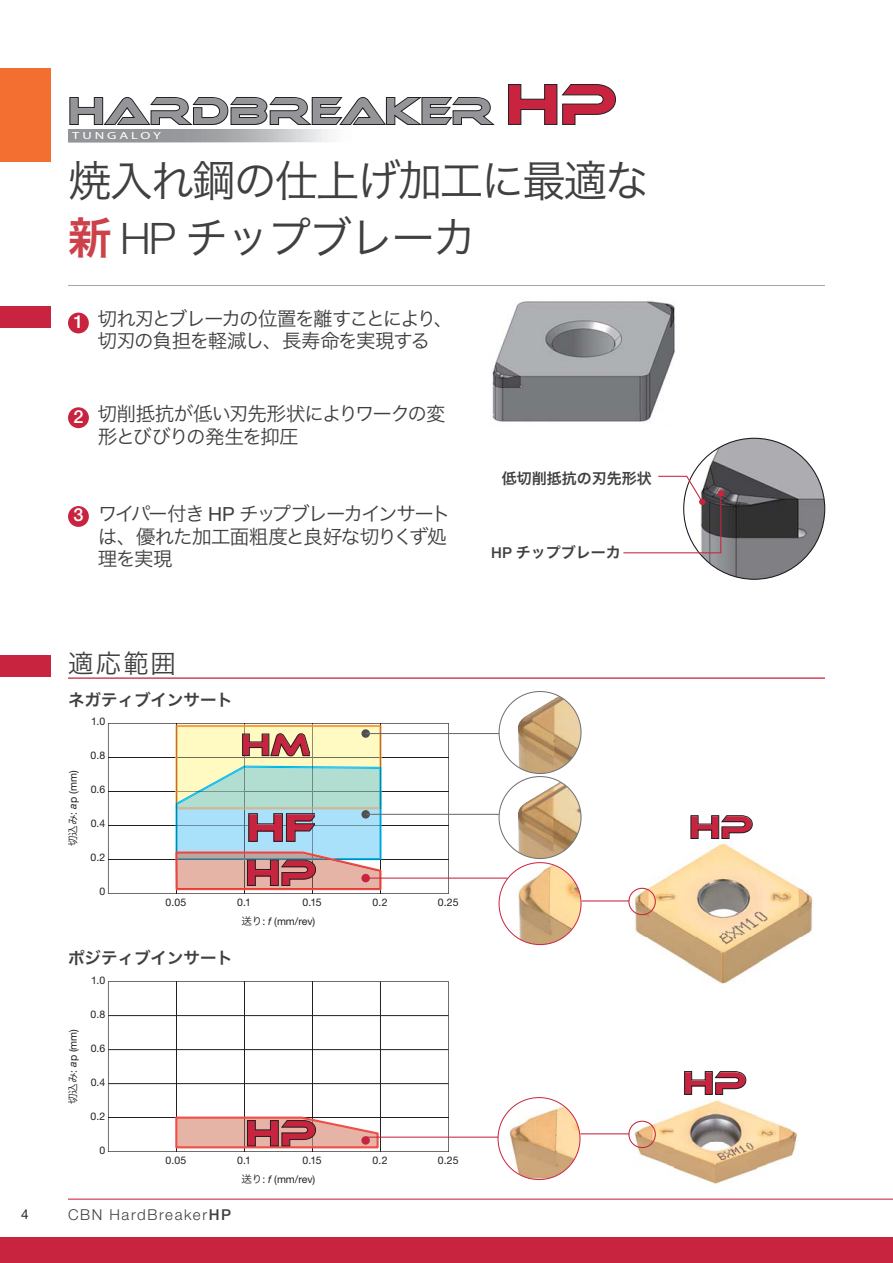
<style>
.page{position:relative;width:893px;height:1263px;background:#fff}
.page>*{position:absolute;margin:0;border:0;box-sizing:border-box;transform-origin:0 0}
.t1{font:43.5px/57px "Hira Kaku Pro W3 90 pv RKSJ H";letter-spacing:-.05em;color:#404041}
.t2{font:38.4px "Ethnocentric";color:#c9243f}
.t3{font:37.35px "Ethnocentric";letter-spacing:.01em;color:#939598}
.t4{font:35.25px "Ethnocentric";color:#c9243f}
.t5{font:31.65px "Ethnocentric";color:#c9243f}
.t6{font:30px "Ethnocentric";color:#c9243f}
.t7{font:25.5px "Hira Kaku Pro W3 90 pv RKSJ H";color:#404041}
.t8{font:19.5px/22.5px "Hira Kaku Pro W3 90 pv RKSJ H";letter-spacing:-.07em;color:#404041}
.t9{font:500 18px "Helvetica Neue LTW1 G";color:#fff}
.t10{font:16.5px "Hira Kaku Pro W6 90 pv RKSJ H";color:#404041}
.t11{font:15px "Hira Kaku Pro W6 90 pv RKSJ H";color:#404041}
.t12{font:300 15px "Helvetica Neue LTW1 G";letter-spacing:.105em;color:#404041}
.t13{font:13.5px "Helvetica Neue LTW1 G";color:#231f20}
.t14{font:10.5px "Helvetica Neue LTW1 G";color:#231f20}
.t15{font:10.35px "Myriad Pro";letter-spacing:.2em;color:#fff;scale:1.41 1}
.s1{font-size:55.35px;color:#c9243f}
.s2{font-family:"Hira Kaku Pro W6 90 pv RKSJ H";color:#cd414b}
.s3{font-family:"Helvetica Neue LTW1 G";font-weight:300}
.s4{font-family:"Helvetica Neue LTW1 G"}
.s5{font-family:"Helvetica Neue LTW1 G";font-weight:500}
.s6{font-family:"Hira Kaku Pro W3 90 pv RKSJ H"}
.s7{font-style:italic}
.s8{font-weight:500}
</style>
<div class="page">
<div style="left:0;top:68px;width:51px;height:94px;background:#f36f31"></div>
<div style="left:0;top:1237px;width:893px;height:26px;background:#c9243f"></div>
<hr style="left:68px;top:1199px;width:825px;height:1px;background:#c9243f">
<svg style="left:69px;top:97px;width:426px;height:28px"></svg>
<svg style="left:508px;top:84px;width:108px;height:41px"></svg>
<div style="left:0;top:306px;width:51px;height:21px;background:#c9243f"></div>
<hr style="left:68px;top:285px;width:757px;height:1px;background:#a7a9ac">
<div style="left:0;top:655px;width:51px;height:21px;background:#c9243f"></div>
<hr style="left:68px;top:677px;width:757px;height:2px;background:#c9243f">
<svg style="left:108px;top:723px;width:341px;height:171px"></svg>
<hr style="left:108px;top:757px;width:340px;height:1px;background:#231f20">
<hr style="left:108px;top:791px;width:340px;height:1px;background:#231f20">
<hr style="left:108px;top:825px;width:340px;height:1px;background:#231f20">
<hr style="left:108px;top:859px;width:340px;height:1px;background:#231f20">
<hr style="left:176px;top:723px;width:1px;height:170px;background:#231f20">
<hr style="left:244px;top:723px;width:1px;height:170px;background:#231f20">
<hr style="left:312px;top:723px;width:1px;height:170px;background:#231f20">
<hr style="left:380px;top:723px;width:1px;height:170px;background:#231f20">
<svg style="left:108px;top:981px;width:341px;height:171px"></svg>
<hr style="left:108px;top:1015px;width:340px;height:1px;background:#231f20">
<hr style="left:108px;top:1049px;width:340px;height:1px;background:#231f20">
<hr style="left:108px;top:1083px;width:340px;height:1px;background:#231f20">
<hr style="left:108px;top:1117px;width:340px;height:1px;background:#231f20">
<hr style="left:176px;top:982px;width:1px;height:170px;background:#231f20">
<hr style="left:244px;top:982px;width:1px;height:170px;background:#231f20">
<hr style="left:312px;top:982px;width:1px;height:170px;background:#231f20">
<hr style="left:380px;top:982px;width:1px;height:170px;background:#231f20">
<svg style="left:175px;top:725px;width:207px;height:165px;background:#c3cec0"></svg>
<svg style="left:174px;top:1116px;width:206px;height:33px;background:#dda59b"></svg>
<hr style="left:366px;top:733px;width:133px;height:1px;background:#6d6e70">
<hr style="left:366px;top:814px;width:133px;height:1px;background:#6d6e70">
<hr style="left:366px;top:878px;width:141px;height:1px;background:#c9243f">
<hr style="left:366px;top:1137px;width:132px;height:1px;background:#c9243f">
<div style="left:361px;top:1136px;width:9px;height:9px;background:#c9243f;border-radius:50%"></div>
<img style="left:492px;top:301px;width:183px;height:121px">
<img style="left:684px;top:438px;width:141px;height:141px;border-radius:50%">
<hr style="left:623px;top:552px;width:98px;height:1px;background:#c9243f">
<hr style="left:720px;top:493px;width:1px;height:60px;background:#c9243f">
<svg style="left:658px;top:475px;width:47px;height:30px"></svg>
<svg style="left:718px;top:490px;width:6px;height:6px"></svg>
<div style="left:499px;top:776px;width:82px;height:83px;border:1px solid #6d6e70;border-radius:50%"></div>
<div style="left:499px;top:691px;width:82px;height:83px;border:1px solid #6d6e70;border-radius:50%"></div>
<img style="left:634px;top:1100px;width:164px;height:84px">
<svg style="left:690px;top:815px;width:63px;height:24px"></svg>
<svg style="left:684px;top:1071px;width:62px;height:24px"></svg>
<img style="left:508px;top:1099px;width:72px;height:80px">
<div style="left:497px;top:1097px;width:83px;height:83px;border:1px solid #c9243f;border-radius:50%"></div>
<img style="left:632px;top:842px;width:181px;height:142px">
<img style="left:513px;top:863px;width:68px;height:82px">
<div style="left:499px;top:862px;width:82px;height:83px;border:1px solid #c9243f;border-radius:50%"></div>
<hr style="left:582px;top:900px;width:47px;height:1px;background:#c9243f">
<hr style="left:580px;top:1133px;width:49px;height:1px;background:#c9243f">
<div style="left:628px;top:888px;width:28px;height:27px;border:1px solid #c9243f;border-radius:50%"></div>
<div style="left:628px;top:1121px;width:28px;height:27px;border:1px solid #c9243f;border-radius:50%"></div>
<div style="left:68px;top:313px;width:21px;height:20px;background:#c9243f;border-radius:50%"></div>
<div style="left:68px;top:407px;width:21px;height:21px;background:#c9243f;border-radius:50%"></div>
<div style="left:68px;top:506px;width:21px;height:21px;background:#c9243f;border-radius:50%"></div>
<h3 class="t3" style="left:68px;top:92px;width:549px">HARDBREAKER <span class="s1">HP</span></h3>
<p class="t15" style="left:72px;top:129px;width:64px">TUNGALOY</p>
<h1 class="t1" style="left:68px;top:158px;width:582px">焼入れ鋼の仕上げ加工に最適な<span class="s2">新</span> <span class="s3">HP</span> チップブレーカ</h1>
<h3 class="t9" style="left:74px;top:311px;width:12px">1</h3>
<h3 class="t8" style="left:98px;top:310px;width:357px">切れ刃とブレーカの位置を離すことにより、切刃の負担を軽減し、長寿命を実現する</h3>
<h3 class="t9" style="left:73px;top:406px;width:12px">2</h3>
<h3 class="t8" style="left:98px;top:405px;width:349px">切削抵抗が低い刃先形状によりワークの変形とびびりの発生を抑圧</h3>
<h3 class="t9" style="left:73px;top:505px;width:12px">3</h3>
<h3 class="t8" style="left:98px;top:505px;width:354px">ワイパー付き <span class="s4">HP</span> チップブレーカインサートは、優れた加工面粗度と良好な切りくず処理を実現</h3>
<h3 class="t11" style="left:502px;top:473px;width:151px">低切削抵抗の刃先形状</h3>
<h3 class="t11" style="left:491px;top:547px;width:131px"><span class="s5">HP</span> チップブレーカ</h3>
<h3 class="t7" style="left:68px;top:654px;width:110px">適応範囲</h3>
<h3 class="t10" style="left:68px;top:694px;width:166px">ネガティブインサート</h3>
<p class="t14" style="left:67px;top:846px;width:77px;rotate:-90deg"><span class="s6">切込み</span>: <span class="s7">a</span>p (mm)</p>
<p class="t14" style="left:91px;top:716px;width:16px">1.0</p>
<p class="t14" style="left:91px;top:750px;width:16px">0.8</p>
<p class="t14" style="left:91px;top:784px;width:16px">0.6</p>
<p class="t14" style="left:91px;top:818px;width:16px">0.4</p>
<p class="t14" style="left:90px;top:852px;width:16px">0.2</p>
<p class="t14" style="left:100px;top:886px;width:7px">0</p>
<h3 class="t6" style="left:241px;top:729px;width:72px">HM</h3>
<h2 class="t2" style="left:246px;top:808px;width:72px">HF</h2>
<h3 class="t4" style="left:245px;top:855px;width:72px">HP</h3>
<p class="t14" style="left:166px;top:896px;width:22px">0.05</p>
<p class="t14" style="left:237px;top:896px;width:15px">0.1</p>
<p class="t14" style="left:302px;top:896px;width:21px">0.15</p>
<p class="t14" style="left:373px;top:896px;width:16px">0.2</p>
<p class="t14" style="left:438px;top:896px;width:22px">0.25</p>
<h3 class="t10" style="left:68px;top:952px;width:166px">ポジティブインサート</h3>
<p class="t14" style="left:67px;top:1104px;width:77px;rotate:-90deg"><span class="s6">切込み</span>: <span class="s7">a</span>p (mm)</p>
<p class="t14" style="left:91px;top:974px;width:16px">1.0</p>
<p class="t14" style="left:91px;top:1008px;width:16px">0.8</p>
<p class="t14" style="left:91px;top:1042px;width:16px">0.6</p>
<p class="t14" style="left:91px;top:1076px;width:16px">0.4</p>
<p class="t14" style="left:90px;top:1110px;width:16px">0.2</p>
<p class="t14" style="left:100px;top:1144px;width:7px">0</p>
<p class="t14" style="left:241px;top:915px;width:75px"><span class="s6">送り</span>: <span class="s7">f</span> (mm/rev)</p>
<h3 class="t4" style="left:245px;top:1115px;width:72px">HP</h3>
<p class="t14" style="left:166px;top:1155px;width:22px">0.05</p>
<p class="t14" style="left:237px;top:1155px;width:15px">0.1</p>
<p class="t14" style="left:302px;top:1155px;width:21px">0.15</p>
<p class="t14" style="left:373px;top:1155px;width:16px">0.2</p>
<p class="t14" style="left:438px;top:1155px;width:22px">0.25</p>
<p class="t13" style="left:21px;top:1207px;width:9px">4</p>
<h3 class="t12" style="left:68px;top:1210px;width:165px">CBN HardBreaker<span class="s8">HP</span></h3>
<p class="t14" style="left:241px;top:1173px;width:75px"><span class="s6">送り</span>: <span class="s7">f</span> (mm/rev)</p>
<h3 class="t5" style="left:689px;top:811px;width:65px">HP</h3>
<h3 class="t5" style="left:683px;top:1067px;width:65px">HP</h3>
</div>
